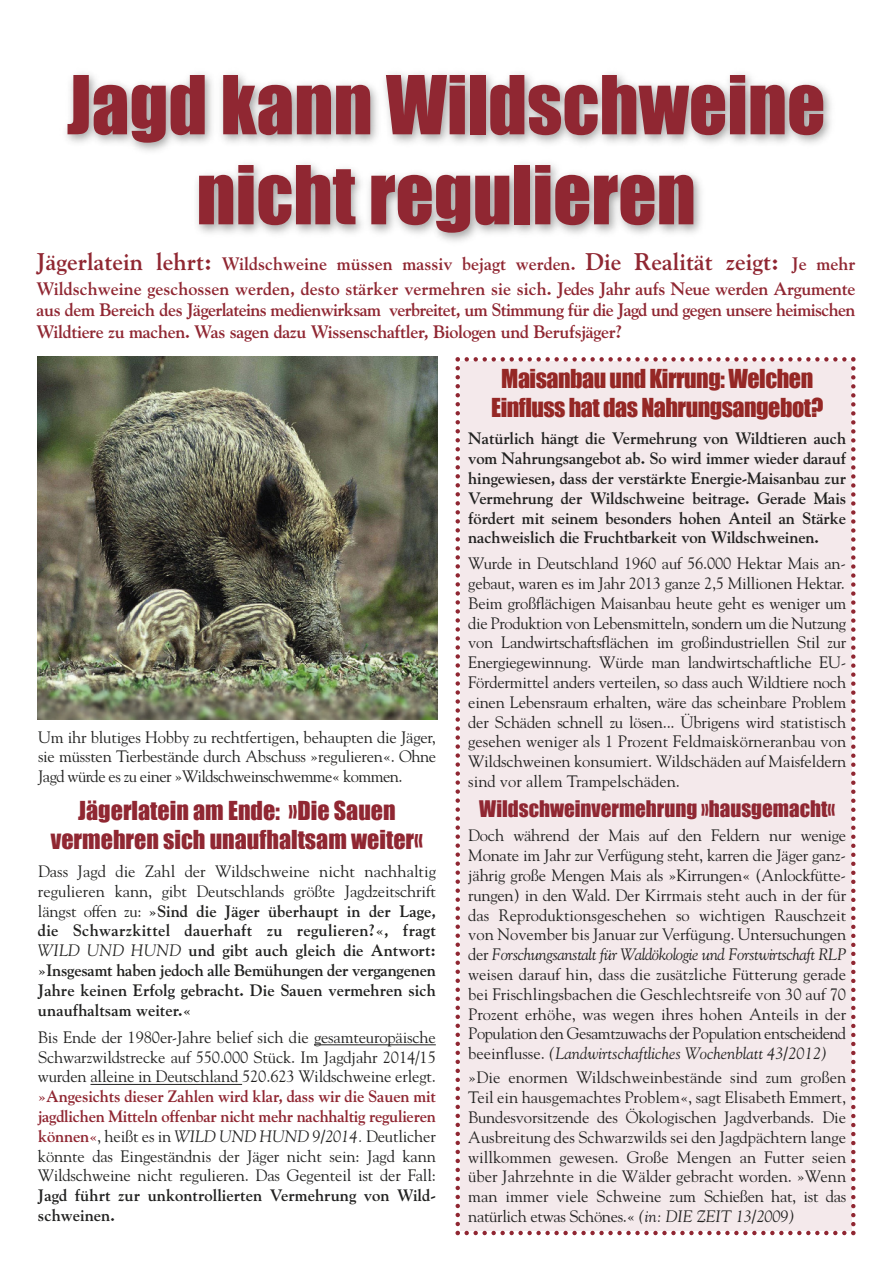
<style>
.page{position:relative;width:893px;height:1263px;background:#fff}
.page>*{position:absolute;margin:0;border:0;box-sizing:border-box;transform-origin:0 0}
.t1{font:75px/90px "Impact";color:#902732;text-align:center}
.t2{font:24px/28.8px "Impact";color:#902732;text-align:center}
.t3{font:24px/28.8px "Impact";letter-spacing:-.02em;color:#952725;text-align:center}
.t4{font:21px "Impact";color:#902732}
.t5{font:700 18px/24.3px "Goudy";color:#902732}
.t6{font:700 18px/21.6px "Goudy";letter-spacing:-.02em;color:#902732}
.t7{font:16.5px/19.8px "Goudy";letter-spacing:-.01em;color:#222221;text-align:justify}
.t8{font:700 16.5px/19.8px "Goudy";color:#222221;text-align:justify}
.s1{font-size:24px}
.s2{font-weight:400}
.s3{font-weight:400;font-style:italic}
.s4{font-weight:700;color:#902732}
.s5{font-style:italic}
</style>
<div class="page">
<div style="left:455px;top:357px;width:401px;height:878px;background:#f4e9eb"></div>
<img style="left:66px;top:73px;width:765px;height:169px">
<img style="left:37px;top:357px;width:400px;height:362px">
<hr style="left:314px;top:1044px;width:122px;height:1px;background:#222221">
<hr style="left:90px;top:1084px;width:152px;height:1px;background:#222221">
<h1 class="t1" style="left:67px;top:59px;width:760px">Jagd kann Wildschweine nicht regulieren</h1>
<p class="t5" style="left:36px;top:252px;width:821px"><span class="s1">Jägerlatein lehrt:</span> Wildschweine müssen massiv bejagt werden. <span class="s1">Die Realität zeigt:</span> Je mehr<br>Wildschweine geschossen werden, desto stärker vermehren sie sich. Jedes Jahr aufs Neue werden Argumente</p>
<p class="t6" style="left:36px;top:299px;width:821px">aus dem Bereich des Jägerlateins medienwirksam verbreitet, um Stimmung für die Jagd und gegen unsere heimischen<br>Wildtiere zu machen. Was sagen dazu Wissenschaftler, Biologen und Berufsjäger?</p>
<p class="t7" style="left:38px;top:727px;width:399px">Um ihr blutiges Hobby zu rechtfertigen, behaupten die Jäger, sie müssten Tierbestände durch Abschuss »regulieren«. Ohne Jagd würde es zu einer »Wildschweinschwemme« kommen.</p>
<h2 class="t2" style="left:51px;top:796px;width:374px">Jägerlatein am Ende: »Die Sauen vermehren sich unaufhaltsam weiter«</h2>
<p class="t8" style="left:38px;top:861px;width:399px"><span class="s2">Dass Jagd die Zahl der Wildschweine nicht nachhaltig regulieren kann, gibt Deutschlands größte Jagdzeitschrift längst offen zu:</span> »Sind die Jäger überhaupt in der Lage, die Schwarzkittel dauerhaft zu regulieren?«, fragt <span class="s3">WILD UND HUND</span> und gibt auch gleich die Antwort: »Insgesamt haben jedoch alle Bemühungen der vergangenen Jahre keinen Erfolg gebracht. Die Sauen vermehren sich unaufhaltsam weiter.«</p>
<p class="t7" style="left:38px;top:1027px;width:399px">Bis Ende der 1980er-Jahre belief sich die gesamteuropäische Schwarzwildstrecke auf 550.000 Stück. Im Jagdjahr 2014/15 wurden alleine in Deutschland 520.623 Wildschweine erlegt.</p>
<p class="t7" style="left:38px;top:1086px;width:400px"><span class="s4">»Angesichts dieser Zahlen wird klar, dass wir die Sauen mit jagdlichen Mitteln offenbar nicht mehr nachhaltig regulieren können«</span>, heißt es in <span class="s5">WILD UND HUND 9/2014.</span> Deutlicher könnte das Eingeständnis der Jäger nicht sein: Jagd kann Wildschweine nicht regulieren. Das Gegenteil ist der Fall:</p>
<p class="t8" style="left:38px;top:1185px;width:399px">Jagd führt zur unkontrollierten Vermehrung von Wild&shy;schweinen.</p>
<h2 class="t3" style="left:491px;top:364px;width:334px">Maisanbau und Kirrung: Welchen<br>Einfluss hat das Nahrungsangebot?</h2>
<p class="t8" style="left:468px;top:429px;width:379px">Natürlich hängt die Vermehrung von Wildtieren auch vom Nahrungsangebot ab. So wird immer wieder darauf hingewiesen, dass der verstärkte Energie-Maisanbau zur Vermehrung der Wildschweine beitrage. Gerade Mais fördert mit seinem besonders hohen Anteil an Stärke nachweislich die Fruchtbarkeit von Wildschweinen.</p>
<p class="t7" style="left:468px;top:553px;width:379px">Wurde in Deutschland 1960 auf 56.000 Hektar Mais an&shy;gebaut, waren es im Jahr 2013 ganze 2,5 Millionen Hektar.<br>Beim großflächigen Maisanbau heute geht es weniger um die Produktion von Lebensmitteln, sondern um die Nutzung von Landwirtschaftsflächen im großindustriellen Stil zur Energiegewinnung. Würde man landwirtschaftliche EU-Fördermittel anders verteilen, so dass auch Wildtiere noch einen Lebensraum erhalten, wäre das scheinbare Problem der Schäden schnell zu lösen... Übrigens wird statistisch gesehen weniger als 1 Prozent Feldmaiskörneranbau von Wildschweinen konsumiert. Wildschäden auf Maisfeldern sind vor allem Trampelschäden.</p>
<p class="t4" style="left:479px;top:796px;width:357px">Wildschweinvermehrung »hausgemacht«</p>
<p class="t7" style="left:468px;top:826px;width:379px">Doch während der Mais auf den Feldern nur wenige Monate im Jahr zur Verfügung steht, karren die Jäger ganz&shy;jährig große Mengen Mais als »Kirrungen« (Anlockfütte&shy;rungen) in den Wald. Der Kirrmais steht auch in der für das Reproduktionsgeschehen so wichtigen Rauschzeit von November bis Januar zur Verfügung. Untersuchungen der <span class="s5">Forschungsanstalt für Waldökologie und Forstwirtschaft RLP </span>weisen darauf hin, dass die zusätzliche Fütterung gerade bei Frischlingsbachen die Geschlechtsreife von 30 auf 70<br>Prozent erhöhe, was wegen ihres hohen Anteils in der Population den Gesamtzuwachs der Population entscheidend beeinflusse. <span class="s5">(Landwirtschaftliches Wochenblatt 43/2012)</span></p>
<p class="t7" style="left:468px;top:1068px;width:379px">»Die enormen Wildschweinbestände sind zum großen Teil ein hausgemachtes Problem«, sagt Elisabeth Emmert, Bundesvorsitzende des Ökologischen Jagdverbands. Die Ausbreitung des Schwarzwilds sei den Jagdpächtern lange willkommen gewesen. Große Mengen an Futter seien über Jahrzehnte in die Wälder gebracht worden. »Wenn man immer viele Schweine zum Schießen hat, ist das natürlich etwas Schönes.« <span class="s5">(in: DIE ZEIT 13/2009)</span></p>
</div>
